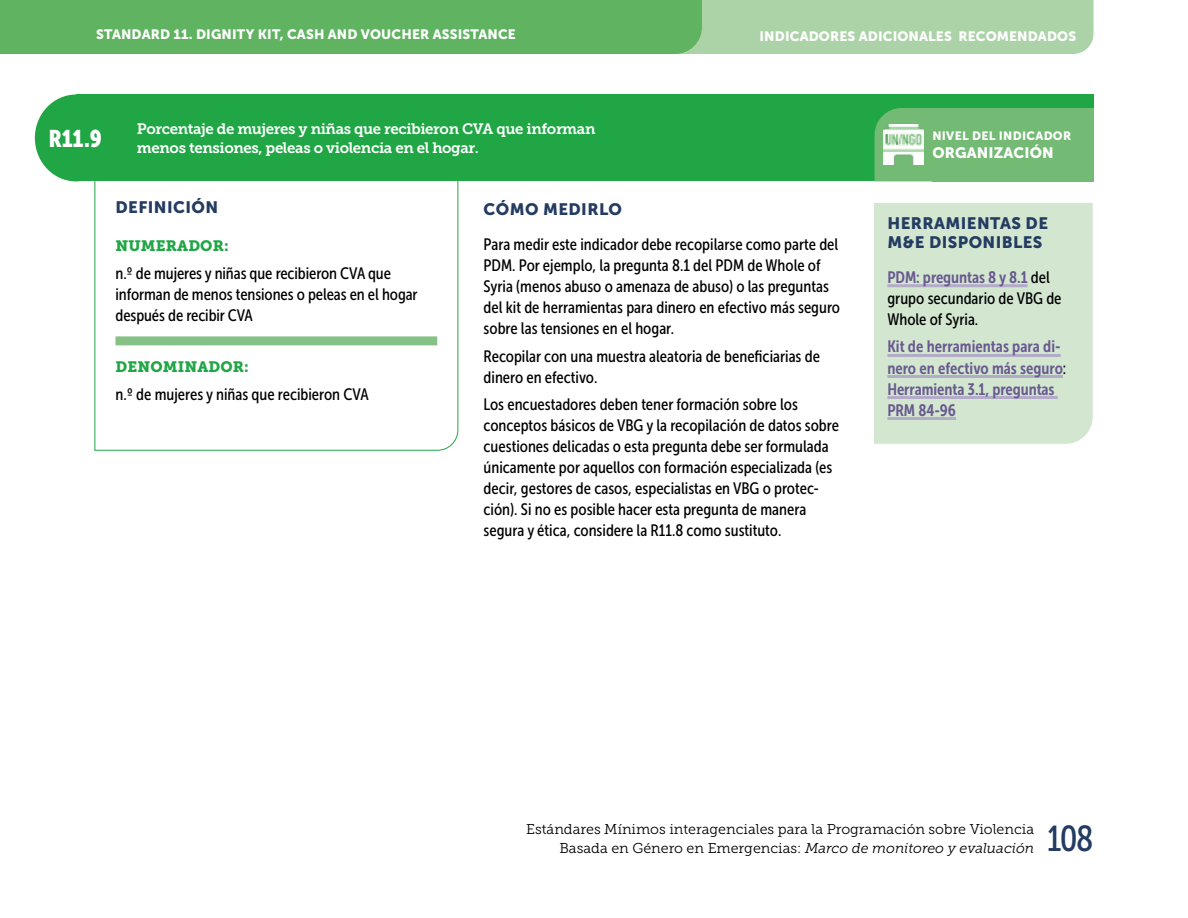
<style>
.page{position:relative;width:1188px;height:918px;background:#fff}
.page>*{position:absolute;margin:0;border:0;box-sizing:border-box;transform-origin:0 0}
.t1{font:36px "Museo Sans Cond 500";color:#243c61}
.t2{font:24px "Museo Sans Cond 900";color:#fff}
.t3{font:16.5px/21px "Museo Sans Cond 500";color:#000}
.t4{font:16.5px/21px "Museo Sans Cond 700";letter-spacing:-.005em;color:#69598f}
.t5{font:16.5px/19.5px "Museo Sans 900";letter-spacing:.025em;color:#243c61}
.t6{font:15px/19.5px "Museo Slab 700";letter-spacing:-.025em;color:#fff}
.t7{font:15px "Museo Slab 900";letter-spacing:.01em;color:#21a646}
.t8{font:15px "Museo Sans 900";letter-spacing:.01em;color:#fff}
.t9{font:14.25px/18.8px "Museo Slab 300";color:#000;text-align:right}
.t10{font:13.5px "Museo Sans 900";letter-spacing:.01em;color:#fff}
.t11{font:12px "Museo Sans 900";letter-spacing:.025em;color:#fff}
.s1{font-family:"Museo Sans Cond 500";color:#000}
.s2{font-style:italic}
</style>
<div class="page">
<svg style="left:0;top:0;width:1094px;height:54px;background:#7abe7a"></svg>
<svg style="left:94px;top:181px;width:365px;height:270px"></svg>
<div style="left:76px;top:95px;width:1018px;height:86px;background:#21a646"></div>
<div style="left:874px;top:203px;width:219px;height:241px;background:#d2e6d0"></div>
<hr style="left:887px;top:284px;width:141px;height:3px;background:#b3abc7">
<hr style="left:887px;top:354px;width:174px;height:3px;background:#b3abc7">
<hr style="left:887px;top:375px;width:176px;height:3px;background:#b3abc7">
<hr style="left:887px;top:396px;width:171px;height:3px;background:#b3abc7">
<hr style="left:887px;top:417px;width:69px;height:3px;background:#b3abc7">
<div style="left:35px;top:94px;width:83px;height:87px;background:#21a646;border-radius:50%"></div>
<div style="left:932px;top:108px;width:162px;height:73px;background:#73ba74"></div>
<div style="left:875px;top:108px;width:57px;height:73px;background:#73ba74"></div>
<img style="left:883px;top:124px;width:41px;height:41px">
<p class="t10" style="left:96px;top:27px;width:19px">STANDARD</p>
<p class="t10" style="left:174px;top:27px;width:42px">11. DIGNITY</p>
<p class="t10" style="left:258px;top:27px;width:49px">KIT, CASH</p>
<p class="t10" style="left:328px;top:27px;width:11px">AND</p>
<p class="t10" style="left:361px;top:27px;width:20px">VOUCHER</p>
<p class="t10" style="left:433px;top:27px;width:18px">ASSISTANCE</p>
<p class="t10" style="left:760px;top:28px;width:318px">INDICADORES ADICIONALES RECOMENDADOS</p>
<h2 class="t2" style="left:49px;top:125px;width:54px">R11.9</h2>
<p class="t6" style="left:137px;top:119px;width:460px">Porcentaje de mujeres y niñas que recibieron CVA que informan menos tensiones, peleas o violencia en el hogar.</p>
<p class="t5" style="left:116px;top:197px;width:104px">DEFINICIÓN</p>
<p class="t7" style="left:116px;top:237px;width:115px">NUMERADOR:</p>
<p class="t3" style="left:116px;top:263px;width:304px">n.º de mujeres y niñas que recibieron CVA que informan de menos tensiones o peleas en el hogar después de recibir CVA</p>
<p class="t7" style="left:116px;top:358px;width:135px">DENOMINADOR:</p>
<p class="t3" style="left:116px;top:384px;width:255px">n.º de mujeres y niñas que recibieron CVA</p>
<p class="t5" style="left:484px;top:200px;width:140px">CÓMO MEDIRLO</p>
<p class="t3" style="left:484px;top:234px;width:358px">Para medir este indicador debe recopilarse como parte del PDM. Por ejemplo, la pregunta 8.1 del PDM de Whole of Syria (menos abuso o amenaza de abuso) o las preguntas del kit de herramientas para dinero en efectivo más seguro sobre las tensiones en el hogar.</p>
<p class="t3" style="left:484px;top:345px;width:338px">Recopilar con una muestra aleatoria de beneficiarias de dinero en efectivo.</p>
<p class="t3" style="left:484px;top:394px;width:357px">Los encuestadores deben tener formación sobre los conceptos básicos de VBG y la recopilación de datos sobre cuestiones delicadas o esta pregunta debe ser formulada únicamente por aquellos con formación especializada (es decir, gestores de casos, especialistas en VBG o protec&shy;ción). Si no es posible hacer esta pregunta de manera segura y ética, considere la R11.8 como sustituto.</p>
<p class="t11" style="left:932px;top:129px;width:140px">NIVEL DEL INDICADOR</p>
<p class="t8" style="left:932px;top:144px;width:123px">ORGANIZACIÓN</p>
<p class="t5" style="left:887px;top:213px;width:162px">HERRAMIENTAS DE<br>M&amp;E DISPONIBLES</p>
<p class="t4" style="left:887px;top:267px;width:164px">PDM: preguntas 8 y 8.1 <span class="s1">del</span></p>
<p class="t3" style="left:887px;top:288px;width:176px">grupo secundario de VBG de<br>Whole of Syria.</p>
<p class="t4" style="left:887px;top:336px;width:180px">Kit de herramientas para di&shy;nero en efectivo más seguro<span class="s1">:<br></span>Herramienta 3.1, preguntas<br>PRM 84-96</p>
<p class="t9" style="left:526px;top:820px;width:510px">Estándares Mínimos interagenciales para la Programación sobre Violencia<br>Basada en Género en Emergencias: <span class="s2">Marco de monitoreo y evaluación</span></p>
<h1 class="t1" style="left:1047px;top:818px;width:48px">108</h1>
</div>
